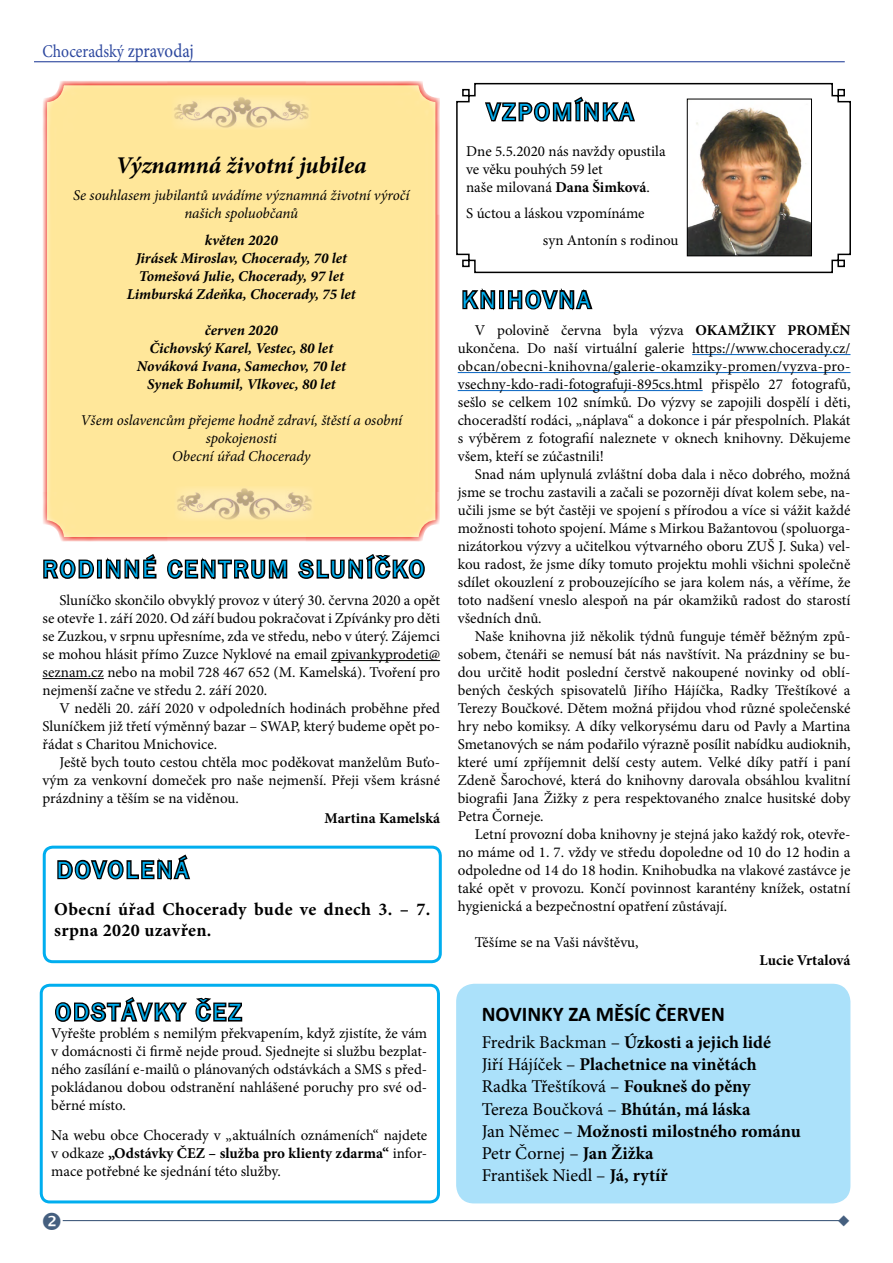
<style>
.page{position:relative;width:893px;height:1263px;background:#fff}
.page>*{position:absolute;margin:0;border:0;box-sizing:border-box;transform-origin:0 0}
.t1{font:24px "Franklin Gothic";letter-spacing:.12em;color:#00aeef}
.t2{font:italic 700 24px "Minion Pro";letter-spacing:-.005em;color:#000}
.t3{font:700 21px "Calibri";color:#000}
.t4{font:700 18px/22.2px "Minion Pro";letter-spacing:.005em;color:#000}
.t5{font:18px "Minion Pro";color:#2c479e;scale:.87 1}
.t6{font:15px/18px "Minion Pro";color:#000;text-align:justify}
.t7{font:italic 700 15px/18px "Minion Pro";letter-spacing:-.005em;color:#000;text-align:center}
.t8{font:italic 15px/18px "Minion Pro";letter-spacing:-.005em;color:#000;text-align:center}
.t9{font:700 15px "Minion Pro";color:#000}
.s1{font-size:19.5px}
.s2{font-weight:700}
.s3{font-weight:400}
</style>
<div class="page">
<svg style="left:55px;top:997px;width:188px;height:25px"></svg>
<div style="left:40px;top:984px;width:400px;height:219px;border:3px solid #00aeef;border-radius:9px"></div>
<hr style="left:34px;top:61px;width:811px;height:1px;background:#2c479e">
<hr style="left:63px;top:1220px;width:780px;height:1px;background:#455f7f">
<div style="left:45px;top:83px;width:393px;height:456px;background:#ffe79a;border-radius:17px"></div>
<div style="left:43px;top:81px;width:397px;height:460px;border:4px solid #ee3524;border-radius:17px"></div>
<img style="left:174px;top:97px;width:135px;height:31px">
<img style="left:177px;top:488px;width:135px;height:32px">
<svg style="left:456px;top:82px;width:395px;height:192px"></svg>
<img style="left:689px;top:101px;width:121px;height:153px">
<div style="left:687px;top:99px;width:125px;height:157px;border:1px solid #000"></div>
<hr style="left:692px;top:354px;width:158px;height:1px;background:#0563c1">
<hr style="left:458px;top:372px;width:392px;height:1px;background:#0563c1">
<hr style="left:458px;top:390px;width:245px;height:1px;background:#0563c1">
<div style="left:456px;top:984px;width:394px;height:219px;background:#abe1fa;border-radius:18px"></div>
<svg style="left:462px;top:288px;width:34px;height:22px"></svg>
<div style="left:499px;top:290px;width:5px;height:19px;border:3px solid #000"></div>
<svg style="left:507px;top:288px;width:86px;height:22px"></svg>
<hr style="left:331px;top:660px;width:109px;height:1px;background:#000">
<hr style="left:43px;top:678px;width:61px;height:1px;background:#000">
<svg style="left:43px;top:559px;width:52px;height:20px"></svg>
<div style="left:97px;top:560px;width:5px;height:19px;border:3px solid #000"></div>
<svg style="left:105px;top:554px;width:52px;height:26px"></svg>
<svg style="left:167px;top:557px;width:121px;height:23px"></svg>
<svg style="left:297px;top:554px;width:128px;height:26px"></svg>
<div style="left:43px;top:846px;width:399px;height:117px;border:3px solid #00aeef;border-radius:9px"></div>
<svg style="left:57px;top:854px;width:133px;height:27px"></svg>
<p class="t5" style="left:43px;top:39px;width:175px">Choceradský <span class="s1">zpravodaj</span></p>
<h1 class="t2" style="left:116px;top:148px;width:252px">Významná životní jubilea</h1>
<p class="t8" style="left:73px;top:186px;width:338px">Se souhlasem jubilantů uvádíme významná životní výročí našich spoluobčanů</p>
<p class="t7" style="left:127px;top:231px;width:230px">květen 2020<br>Jirásek Miroslav, Chocerady, 70 let<br>Tomešová Julie, Chocerady, 97 let<br>Limburská Zdeňka, Chocerady, 75 let</p>
<p class="t7" style="left:137px;top:321px;width:211px">červen 2020<br>Čichovský Karel, Vestec, 80 let<br>Nováková Ivana, Samechov, 70 let<br>Synek Bohumil, Vlkovec, 80 let</p>
<p class="t8" style="left:80px;top:411px;width:323px">Všem oslavencům přejeme hodně zdraví, štěstí a osobní spokojenosti<br>Obecní úřad Chocerady</p>
<h1 class="t1" style="left:43px;top:554px;width:383px">RODINNÉ CENTRUM SLUNÍČKO</h1>
<p class="t6" style="left:43px;top:591px;width:399px;text-indent:17px">Sluníčko skončilo obvyklý provoz v úterý 30. června 2020 a opět se otevře 1. září 2020. Od září budou pokračovat i Zpívánky pro děti se Zuzkou, v srpnu upřesníme, zda ve středu, nebo v úterý. Zájemci se mohou hlásit přímo Zuzce Nyklové na email zpivankyprodeti@ seznam.cz nebo na mobil 728 467 652 (M. Kamelská). Tvoření pro nejmenší začne ve středu 2. září 2020.</p>
<p class="t6" style="left:43px;top:699px;width:399px;text-indent:17px">V neděli 20. září 2020 v odpoledních hodinách proběhne před Sluníčkem již třetí výměnný bazar – SWAP, který budeme opět po&shy;řádat s Charitou Mnichovice.</p>
<p class="t6" style="left:43px;top:753px;width:399px;text-indent:17px">Ještě bych touto cestou chtěla moc poděkovat manželům Buťo&shy;vým za venkovní domeček pro naše nejmenší. Přeji všem krásné prázdniny a těším se na viděnou.</p>
<p class="t9" style="left:324px;top:807px;width:117px">Martina Kamelská</p>
<h1 class="t1" style="left:57px;top:855px;width:133px">DOVOLENÁ</h1>
<p class="t4" style="left:54px;top:898px;width:378px;line-height:21.6px">Obecní úřad Chocerady bude ve dnech 3. – 7. srpna 2020 uzavřen.</p>
<h1 class="t1" style="left:55px;top:997px;width:187px">ODSTÁVKY ČEZ</h1>
<p class="t6" style="left:51px;top:1024px;width:378px">Vyřešte problém s nemilým překvapením, když zjistíte, že vám v domácnosti či firmě nejde proud. Sjednejte si službu bezplat&shy;ného zasílání e-mailů o plánovaných odstávkách a SMS s před&shy;pokládanou dobou odstranění nahlášené poruchy pro své od&shy;běrné místo.</p>
<p class="t6" style="left:51px;top:1126px;width:377px">Na webu obce Chocerady v „aktuálních oznámeních“ najdete v odkaze <span class="s2">„Odstávky ČEZ – služba pro klienty zdarma“</span> infor&shy;mace potřebné ke sjednání této služby.</p>
<h1 class="t1" style="left:487px;top:97px;width:148px">VZPOMÍNKA</h1>
<p class="t6" style="left:466px;top:142px;width:201px;text-align:left">Dne 5.5.2020 nás navždy opustila ve věku pouhých 59 let<br>naše milovaná <span class="s2">Dana Šimková</span>.</p>
<p class="t6" style="left:543px;top:200px;width:137px;line-height:26.5px;text-indent:-77px">S úctou a láskou vzpomínáme<br>syn Antonín s rodinou</p>
<h1 class="t1" style="left:462px;top:285px;width:130px">KNIHOVNA</h1>
<p class="t6" style="left:458px;top:321px;width:394px;text-indent:17px">V polovině června byla výzva <span class="s2">OKAMŽIKY PROMĚN </span>ukončena. Do naší virtuální galerie https://www.chocerady.cz/ obcan/obecni-knihovna/galerie-okamziky-promen/vyzva-pro&shy;vsechny-kdo-radi-fotografuji-895cs.html přispělo 27 fotografů, sešlo se celkem 102 snímků. Do výzvy se zapojili dospělí i děti, choceradští rodáci, „náplava“ a dokonce i pár přespolních. Plakát s výběrem z fotografií naleznete v oknech knihovny. Děkujeme všem, kteří se zúčastnili!</p>
<p class="t6" style="left:458px;top:465px;width:394px;text-indent:17px">Snad nám uplynulá zvláštní doba dala i něco dobrého, možná jsme se trochu zastavili a začali se pozorněji dívat kolem sebe, na&shy;učili jsme se být častěji ve spojení s přírodou a více si vážit každé možnosti tohoto spojení. Máme s Mirkou Bažantovou (spoluorga&shy;nizátorkou výzvy a učitelkou výtvarného oboru ZUŠ J. Suka) vel&shy;kou radost, že jsme díky tomuto projektu mohli všichni společně sdílet okouzlení z probouzejícího se jara kolem nás, a věříme, že toto nadšení vneslo alespoň na pár okamžiků radost do starostí všedních dnů.</p>
<p class="t6" style="left:458px;top:627px;width:394px;text-indent:17px">Naše knihovna již několik týdnů funguje téměř běžným způ&shy;sobem, čtenáři se nemusí bát nás navštívit. Na prázdniny se bu&shy;dou určitě hodit poslední čerstvě nakoupené novinky od oblí&shy;bených českých spisovatelů Jiřího Hájíčka, Radky Třeštíkové a Terezy Boučkové. Dětem možná přijdou vhod různé společenské hry nebo komiksy. A díky velkorysému daru od Pavly a Martina Smetanových se nám podařilo výrazně posílit nabídku audioknih, které umí zpříjemnit delší cesty autem. Velké díky patří i paní Zdeně Šarochové, která do knihovny darovala obsáhlou kvalitní biografii Jana Žižky z pera respektovaného znalce husitské doby Petra Čorneje.</p>
<p class="t6" style="left:458px;top:825px;width:394px;text-indent:17px">Letní provozní doba knihovny je stejná jako každý rok, otevře&shy;no máme od 1. 7. vždy ve středu dopoledne od 10 do 12 hodin a odpoledne od 14 do 18 hodin. Knihobudka na vlakové zastávce je také opět v provozu. Končí povinnost karantény knížek, ostatní hygienická a bezpečnostní opatření zůstávají.</p>
<p class="t6" style="left:475px;top:933px;width:165px">Těšíme se na Vaši návštěvu,</p>
<p class="t9" style="left:760px;top:950px;width:92px">Lucie Vrtalová</p>
<h2 class="t3" style="left:482px;top:1000px;width:245px">NOVINKY ZA MĚSÍC ČERVEN</h2>
<p class="t4" style="left:482px;top:1031px;width:321px"><span class="s3">Fredrik Backman –</span> Úzkosti a jejich lidé<br><span class="s3">Jiří Hájíček –</span> Plachetnice na vinětách <span class="s3">Radka Třeštíková –</span> Foukneš do pěny <span class="s3">Tereza Boučková –</span> Bhútán, má láska<br><span class="s3">Jan Němec –</span> Možnosti milostného románu <span class="s3">Petr Čornej –</span> Jan Žižka<br><span class="s3">František Niedl –</span> Já, rytíř</p>
</div>
